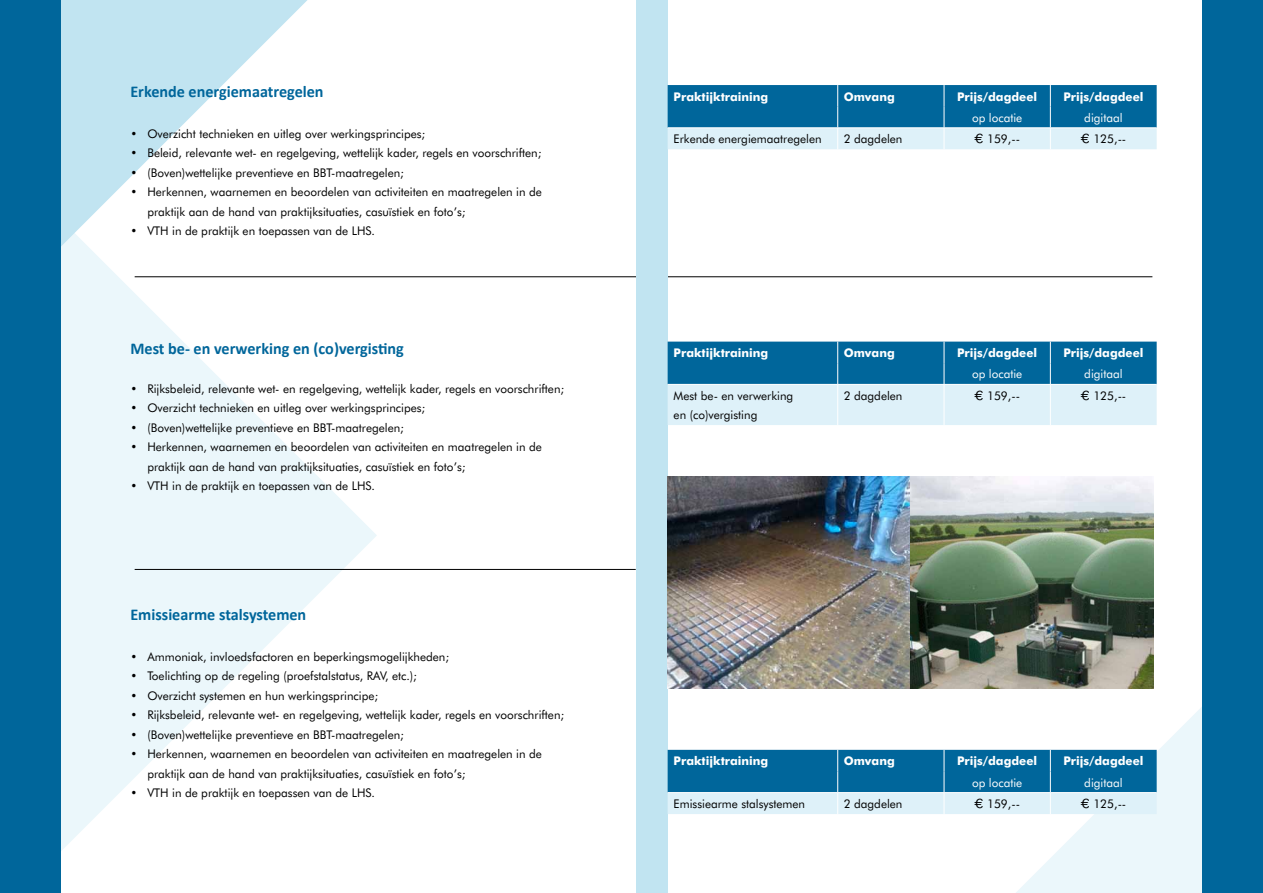
<style>
.page{position:relative;width:1263px;height:893px;background:#fff}
.page>*{position:absolute;margin:0;border:0;box-sizing:border-box;transform-origin:0 0}
.t1{font:700 16.5px "Calibri";color:#00669b}
.t2{font:12px/19.5px "Futura BT";color:#000}
.t3{font:700 12px "Futura BT";color:#fff}
.t4{font:12px "Futura BT";color:#fff}
.s1{font-family:"Geneva"}
</style>
<div class="page">
<svg style="left:61px;top:277px;width:316px;height:574px;fill:#ebf7fb"></svg>
<svg style="left:61px;top:0;width:247px;height:308px"></svg>
<svg style="left:1015px;top:707px;width:187px;height:186px;fill:#ebf7fb"></svg>
<div style="left:0;top:0;width:61px;height:893px;background:#00669b"></div>
<div style="left:1202px;top:0;width:61px;height:893px;background:#00669b"></div>
<hr style="left:135px;top:276px;width:1017px;height:1px;background:#000">
<div style="left:636px;top:0;width:32px;height:893px;background:#c1e4f1"></div>
<svg style="left:668px;top:750px;width:489px;height:64px;background:#4b95ba"></svg>
<hr style="left:668px;top:792px;width:170px;height:1px;background:#fff">
<hr style="left:838px;top:792px;width:106px;height:1px;background:#fff">
<hr style="left:944px;top:792px;width:106px;height:1px;background:#fff">
<hr style="left:1050px;top:792px;width:107px;height:1px;background:#fff">
<hr style="left:135px;top:569px;width:501px;height:1px;background:#000">
<svg style="left:668px;top:342px;width:489px;height:83px;background:#6caac9"></svg>
<hr style="left:837px;top:385px;width:1px;height:40px;background:#fff">
<hr style="left:944px;top:385px;width:1px;height:40px;background:#fff">
<hr style="left:1050px;top:385px;width:1px;height:40px;background:#fff">
<hr style="left:668px;top:384px;width:170px;height:1px;background:#fff">
<hr style="left:838px;top:384px;width:106px;height:1px;background:#fff">
<hr style="left:944px;top:384px;width:106px;height:1px;background:#fff">
<hr style="left:1050px;top:384px;width:107px;height:1px;background:#fff">
<img style="left:668px;top:476px;width:486px;height:213px">
<svg style="left:668px;top:85px;width:489px;height:64px;background:#4a94ba"></svg>
<hr style="left:668px;top:128px;width:170px;height:1px;background:#fff">
<hr style="left:838px;top:128px;width:106px;height:1px;background:#fff">
<hr style="left:944px;top:128px;width:106px;height:1px;background:#fff">
<hr style="left:1050px;top:128px;width:107px;height:1px;background:#fff">
<h1 class="t1" style="left:130px;top:82px;width:195px">Erkende energiemaatregelen</h1>
<p class="t2" style="left:130px;top:124px;width:296px">• Overzicht technieken en uitleg over werkingsprincipes;</p>
<p class="t2" style="left:130px;top:143px;width:413px">• Beleid, relevante wet- en regelgeving, wettelijk kader, regels en voorschriften;</p>
<p class="t2" style="left:130px;top:163px;width:275px">• (Boven)wettelijke preventieve en BBT-maatregelen;</p>
<p class="t2" style="left:147px;top:182px;width:396px;text-indent:-17px">• Herkennen, waarnemen en beoordelen van activiteiten en maatregelen in de praktijk aan de hand van praktijksituaties, casuïstiek en foto’s;</p>
<p class="t2" style="left:130px;top:221px;width:246px">• VTH in de praktijk en toepassen van de LHS.</p>
<h1 class="t1" style="left:130px;top:338px;width:275px">Mest be- en verwerking en (co)vergisting</h1>
<p class="t2" style="left:130px;top:379px;width:435px">• Rijksbeleid, relevante wet- en regelgeving, wettelijk kader, regels en voorschriften;</p>
<p class="t2" style="left:130px;top:398px;width:296px">• Overzicht technieken en uitleg over werkingsprincipes;</p>
<p class="t2" style="left:130px;top:418px;width:275px">• (Boven)wettelijke preventieve en BBT-maatregelen;</p>
<p class="t2" style="left:147px;top:437px;width:396px;text-indent:-17px">• Herkennen, waarnemen en beoordelen van activiteiten en maatregelen in de praktijk aan de hand van praktijksituaties, casuïstiek en foto’s;</p>
<p class="t2" style="left:130px;top:476px;width:246px">• VTH in de praktijk en toepassen van de LHS.</p>
<h1 class="t1" style="left:130px;top:605px;width:177px">Emissiearme stalsystemen</h1>
<p class="t2" style="left:130px;top:647px;width:320px">• Ammoniak, invloedsfactoren en beperkingsmogelijkheden;</p>
<p class="t2" style="left:130px;top:666px;width:288px">• Toelichting op de regeling (proefstalstatus, RAV, etc.);</p>
<p class="t2" style="left:130px;top:686px;width:249px">• Overzicht systemen en hun werkingsprincipe;</p>
<p class="t2" style="left:130px;top:705px;width:435px">• Rijksbeleid, relevante wet- en regelgeving, wettelijk kader, regels en voorschriften;</p>
<p class="t2" style="left:130px;top:725px;width:275px">• (Boven)wettelijke preventieve en BBT-maatregelen;</p>
<p class="t2" style="left:147px;top:744px;width:396px;text-indent:-17px">• Herkennen, waarnemen en beoordelen van activiteiten en maatregelen in de praktijk aan de hand van praktijksituaties, casuïstiek en foto’s;</p>
<p class="t2" style="left:130px;top:783px;width:246px">• VTH in de praktijk en toepassen van de LHS.</p>
<p class="t3" style="left:674px;top:89px;width:96px">Praktijktraining</p>
<p class="t3" style="left:844px;top:89px;width:53px">Omvang</p>
<p class="t3" style="left:957px;top:89px;width:82px">Prijs/dagdeel</p>
<p class="t3" style="left:1063px;top:89px;width:82px">Prijs/dagdeel</p>
<p class="t4" style="left:972px;top:110px;width:52px">op locatie</p>
<p class="t4" style="left:1084px;top:110px;width:40px">digitaal</p>
<p class="t2" style="left:674px;top:129px;width:150px">Erkende energiemaatregelen</p>
<p class="t2" style="left:844px;top:129px;width:60px">2 dagdelen</p>
<p class="t2" style="left:974px;top:129px;width:47px"><span class="s1">€</span> 159,--</p>
<p class="t2" style="left:1081px;top:129px;width:47px"><span class="s1">€</span> 125,--</p>
<p class="t3" style="left:674px;top:346px;width:96px">Praktijktraining</p>
<p class="t3" style="left:844px;top:346px;width:53px">Omvang</p>
<p class="t3" style="left:957px;top:346px;width:82px">Prijs/dagdeel</p>
<p class="t3" style="left:1063px;top:346px;width:82px">Prijs/dagdeel</p>
<p class="t4" style="left:972px;top:367px;width:52px">op locatie</p>
<p class="t4" style="left:1084px;top:367px;width:40px">digitaal</p>
<p class="t2" style="left:674px;top:385px;width:121px">Mest be- en verwerking en (co)vergisting</p>
<p class="t2" style="left:844px;top:385px;width:60px">2 dagdelen</p>
<p class="t2" style="left:974px;top:386px;width:47px"><span class="s1">€</span> 159,--</p>
<p class="t2" style="left:1081px;top:386px;width:47px"><span class="s1">€</span> 125,--</p>
<p class="t3" style="left:674px;top:754px;width:96px">Praktijktraining</p>
<p class="t3" style="left:844px;top:754px;width:53px">Omvang</p>
<p class="t3" style="left:957px;top:754px;width:82px">Prijs/dagdeel</p>
<p class="t3" style="left:1063px;top:754px;width:82px">Prijs/dagdeel</p>
<p class="t4" style="left:972px;top:775px;width:52px">op locatie</p>
<p class="t4" style="left:1084px;top:775px;width:40px">digitaal</p>
<p class="t2" style="left:674px;top:794px;width:133px">Emissiearme stalsystemen</p>
<p class="t2" style="left:844px;top:794px;width:60px">2 dagdelen</p>
<p class="t2" style="left:974px;top:794px;width:47px"><span class="s1">€</span> 159,--</p>
<p class="t2" style="left:1081px;top:794px;width:47px"><span class="s1">€</span> 125,--</p>
</div>
